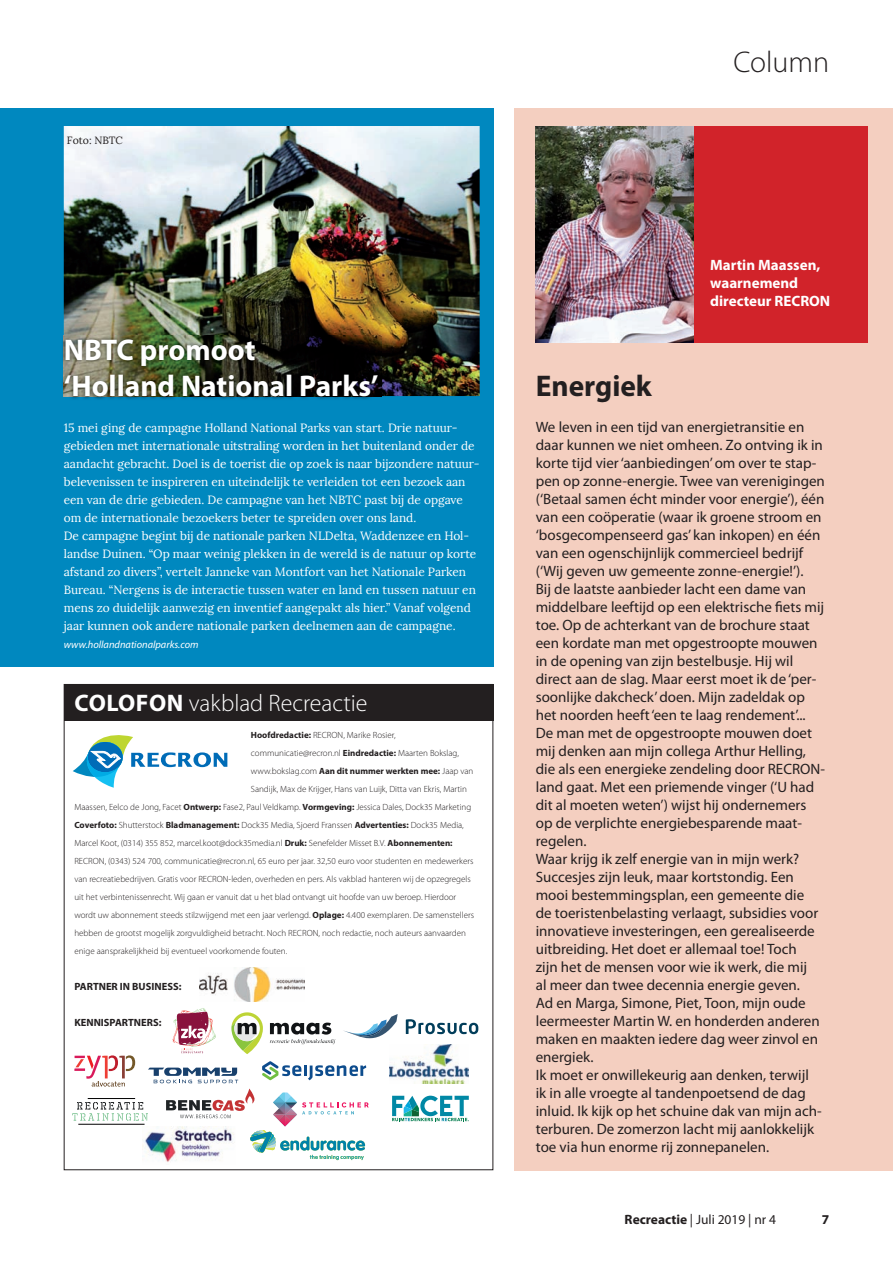
<style>
.page{position:relative;width:893px;height:1263px;background:#fff}
.page>*{position:absolute;margin:0;border:0;box-sizing:border-box;transform-origin:0 0}
.t1{font:700 30px/36px "Myriad Pro";color:#fff}
.t2{font:700 30px "Myriad Pro";color:#231f20}
.t3{font:300 30px "Myriad Pro";color:#231f20}
.t4{font:300 24px "Myriad Pro";color:#fff}
.t5{font:15px/18px "Myriad Pro";color:#231f20}
.t6{font:700 15px/18px "Myriad Pro";color:#fff}
.t7{font:13.5px "Myriad Pro";color:#231f20}
.t8{font:700 13.5px "Myriad Pro";color:#231f20}
.t9{font:12px/18px "Lora";color:#fff}
.t10{font:700 10.5px "Myriad Pro";color:#231f20}
.t11{font:italic 10.5px "Myriad Pro";color:#fff}
.t12{font:10.5px "Lora";color:#231f20}
.t13{font:300 9px "Myriad Pro";color:#231f20}
.t14{font:700 9px "Myriad Pro";color:#231f20}
.s1{font-weight:700}
.s2{font-weight:300}
</style>
<div class="page">
<div style="left:0;top:108px;width:493px;height:558px;background:#0088bf"></div>
<img style="left:64px;top:126px;width:416px;height:270px">
<div style="left:64px;top:684px;width:429px;height:36px;background:#231f20"></div>
<svg style="left:73px;top:735px;width:154px;height:53px"></svg>
<div style="left:514px;top:108px;width:379px;height:1062px;background:#f4cfc0"></div>
<div style="left:654px;top:126px;width:213px;height:216px;background:#d1232a"></div>
<img style="left:200px;top:967px;width:104px;height:35px">
<img style="left:536px;top:126px;width:157px;height:216px">
<svg style="left:72px;top:1008px;width:406px;height:152px"></svg>
<img style="left:62px;top:336px;width:319px;height:64px">
<img style="left:64px;top:336px;width:317px;height:60px">
<p class="t12" style="left:67px;top:134px;width:57px">Foto: NBTC</p>
<p class="t1" style="left:64px;top:332px;width:316px">NBTC promoot<br>‘Holland National Parks’</p>
<p class="t9" style="left:64px;top:419px;width:417px">15 mei ging de campagne Holland National Parks van start. Drie natuur&shy;gebieden met internationale uitstraling worden in het buitenland onder de aandacht gebracht. Doel is de toerist die op zoek is naar bijzondere natuur&shy;belevenissen te inspireren en uiteindelijk te verleiden tot een bezoek aan een van de drie gebieden. De campagne van het NBTC past bij de opgave om de internationale bezoekers beter te spreiden over ons land.<br>De campagne begint bij de nationale parken NLDelta, Waddenzee en Hol&shy;landse Duinen. “Op maar weinig plekken in de wereld is de natuur op korte afstand zo divers”, vertelt Janneke van Montfort van het Nationale Parken Bureau. “Nergens is de interactie tussen water en land en tussen natuur en mens zo duidelijk aanwezig en inventief aangepakt als hier.” Vanaf volgend jaar kunnen ook andere nationale parken deelnemen aan de campagne.</p>
<p class="t11" style="left:64px;top:639px;width:136px">www.hollandnationalparks.com</p>
<p class="t4" style="left:75px;top:690px;width:294px"><span class="s1">COLOFON</span> vakblad Recreactie</p>
<p class="t13" style="left:251px;top:730px;width:146px"><span class="s1">Hoofdredactie:</span> RECRON, Marike Rosier,</p>
<p class="t13" style="left:251px;top:748px;width:209px">communicatie@recron.nl <span class="s1">Eindredactie:</span> Maarten Bokslag,</p>
<p class="t14" style="left:251px;top:766px;width:224px"><span class="s2">www.bokslag.com</span> Aan dit nummer werkten mee: <span class="s2">Jaap van</span></p>
<p class="t13" style="left:251px;top:784px;width:217px">Sandijk, Max de Krijger, Hans van Luijk, Ditta van Ekris, Martin</p>
<p class="t13" style="left:74px;top:802px;width:398px">Maassen, Eelco de Jong, Facet <span class="s1">Ontwerp:</span> Fase2, Paul Veldkamp. <span class="s1">Vormgeving:</span> Jessica Dales, Dock35 Marketing</p>
<p class="t13" style="left:74px;top:820px;width:391px"><span class="s1">Coverfoto:</span> Shutterstock <span class="s1">Bladmanagement:</span> Dock35 Media, Sjoerd Franssen <span class="s1">Advertenties:</span> Dock35 Media,</p>
<p class="t13" style="left:74px;top:838px;width:380px">Marcel Koot, (0314) 355 852, marcel.koot@dock35media.nl <span class="s1">Druk:</span> Senefelder Misset B.V. <span class="s1">Abonnementen:</span></p>
<p class="t13" style="left:74px;top:856px;width:401px">RECRON, (0343) 524 700, communicatie@recron.nl, 65 euro per jaar. 32,50 euro voor studenten en medewerkers</p>
<p class="t13" style="left:74px;top:874px;width:398px">van recreatiebedrijven. Gratis voor RECRON-leden, overheden en pers. Als vakblad hanteren wij de opzegregels</p>
<p class="t13" style="left:74px;top:892px;width:383px">uit het verbintenissenrecht. Wij gaan er vanuit dat u het blad ontvangt uit hoofde van uw beroep. Hierdoor</p>
<p class="t13" style="left:74px;top:910px;width:401px">wordt uw abonnement steeds stilzwijgend met een jaar verlengd. <span class="s1">Oplage:</span> 4.400 exemplaren. De samenstellers</p>
<p class="t13" style="left:74px;top:928px;width:393px">hebben de grootst mogelijk zorgvuldigheid betracht. Noch RECRON, noch redactie, noch auteurs aanvaarden</p>
<p class="t13" style="left:74px;top:946px;width:214px">enige aansprakelijkheid bij eventueel voorkomende fouten.</p>
<p class="t10" style="left:74px;top:981px;width:108px">PARTNER IN BUSINESS:</p>
<p class="t10" style="left:74px;top:1017px;width:89px">KENNISPARTNERS:</p>
<p class="t3" style="left:733px;top:46px;width:97px">Column</p>
<p class="t6" style="left:710px;top:256px;width:122px">Martin Maassen, waarnemend directeur RECRON</p>
<p class="t2" style="left:536px;top:369px;width:118px">Energiek</p>
<p class="t5" style="left:536px;top:418px;width:291px">We leven in een tijd van energietransitie en daar kunnen we niet omheen. Zo ontving ik in korte tijd vier ‘aanbiedingen’ om over te stap&shy;pen op zonne-energie. Twee van verenigingen (‘Betaal samen écht minder voor energie’), één van een coöperatie (waar ik groene stroom en ‘bosgecompenseerd gas’ kan inkopen) en één van een ogenschijnlijk commercieel bedrijf (‘Wij geven uw gemeente zonne-energie!’).<br>Bij de laatste aanbieder lacht een dame van middelbare leeftijd op een elektrische fiets mij toe. Op de achterkant van de brochure staat een kordate man met opgestroopte mouwen in de opening van zijn bestelbusje. Hij wil direct aan de slag. Maar eerst moet ik de ‘per&shy;soonlijke dakcheck’ doen. Mijn zadeldak op het noorden heeft ‘een te laag rendement’...<br>De man met de opgestroopte mouwen doet mij denken aan mijn collega Arthur Helling, die als een energieke zendeling door RECRON&shy;land gaat. Met een priemende vinger (‘U had dit al moeten weten’) wijst hij ondernemers op de verplichte energiebesparende maat&shy;regelen.<br>Waar krijg ik zelf energie van in mijn werk?<br>Succesjes zijn leuk, maar kortstondig. Een mooi bestemmingsplan, een gemeente die<br>de toeristenbelasting verlaagt, subsidies voor innovatieve investeringen, een gerealiseerde uitbreiding. Het doet er allemaal toe! Toch<br>zijn het de mensen voor wie ik werk, die mij<br>al meer dan twee decennia energie geven.<br>Ad en Marga, Simone, Piet, Toon, mijn oude leermeester Martin W. en honderden anderen maken en maakten iedere dag weer zinvol en energiek.<br>Ik moet er onwillekeurig aan denken, terwijl<br>ik in alle vroegte al tandenpoetsend de dag inluid. Ik kijk op het schuine dak van mijn ach&shy;terburen. De zomerzon lacht mij aanlokkelijk toe via hun enorme rij zonnepanelen.</p>
<p class="t7" style="left:625px;top:1212px;width:153px"><span class="s1">Recreactie</span> | Juli 2019 | nr 4</p>
<p class="t8" style="left:822px;top:1212px;width:9px">7</p>
</div>
